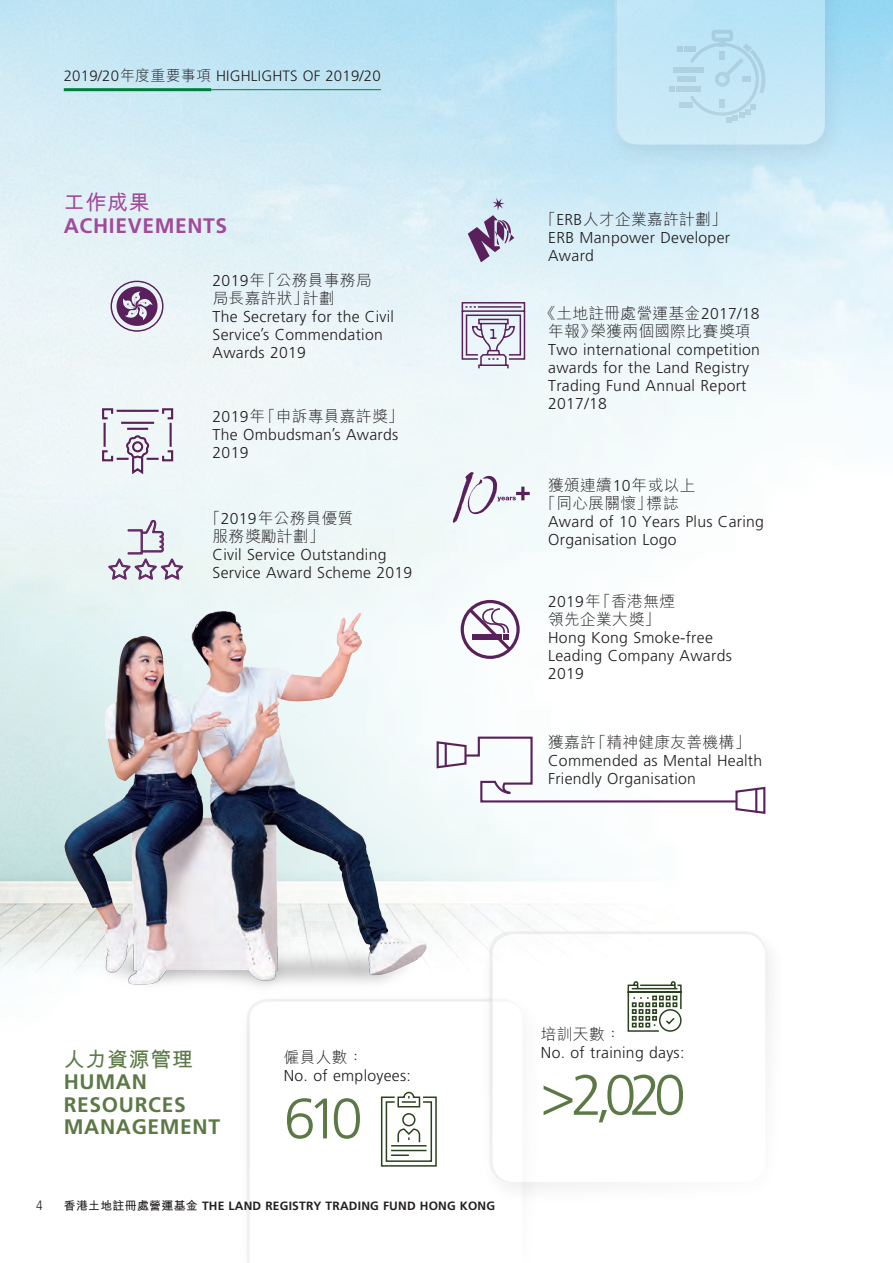
<style>
.page{position:relative;width:893px;height:1263px;background:#fff}
.page>*{position:absolute;margin:0;border:0;box-sizing:border-box;transform-origin:0 0}
.t1{font:300 57px "Frutiger LT Std";letter-spacing:-.13em;color:#5b7945}
.t2{font:700 21px/22.5px "Frutiger LT Std";letter-spacing:.03em;color:#5b7945}
.t3{font:700 21px/22.5px "Frutiger LT Std";letter-spacing:.03em;color:#a1499b}
.t4{font:300 15.75px/18px "Frutiger LT Std";letter-spacing:.02em;color:#231f20}
.t5{font:300 15.75px "M Hei HK";letter-spacing:.02em;color:#231f20}
.t6{font:300 15px "Frutiger LT Std";letter-spacing:.015em;color:#231f20}
.t7{font:300 condensed 13.5px "Frutiger LT Std";color:#231f20}
.t8{font:700 12px "Frutiger LT Std";letter-spacing:.02em;color:#231f20}
.s1{font-family:"M Hei HK"}
.s2{font-family:"Frutiger LT Std"}
</style>
<div class="page">
<img style="left:0;top:0;width:893px;height:970px">
<div style="left:235px;top:991px;width:311px;height:272px;background:#231f20;opacity:.25"></div>
<svg style="left:250px;top:1002px;width:273px;height:261px"></svg>
<div style="left:478px;top:923px;width:311px;height:287px;background:#fff"></div>
<div style="left:602px;top:0;width:246px;height:172px;background:#231f20;opacity:.25"></div>
<img style="left:26px;top:564px;width:424px;height:450px">
<hr style="left:64px;top:88px;width:147px;height:3px;background:#007e3d">
<hr style="left:211px;top:89px;width:170px;height:1px;background:#007e3d">
<svg style="left:108px;top:520px;width:75px;height:60px;background:#d3d1db"></svg>
<svg style="left:468px;top:198px;width:46px;height:64px;background:#b2aec7"></svg>
<svg style="left:111px;top:281px;width:53px;height:51px;background:#ab98b4"></svg>
<svg style="left:461px;top:301px;width:65px;height:69px;background:#c4bed0"></svg>
<svg style="left:452px;top:472px;width:78px;height:51px"></svg>
<svg style="left:627px;top:981px;width:55px;height:51px"></svg>
<svg style="left:380px;top:1091px;width:57px;height:76px"></svg>
<svg style="left:614px;top:0;width:211px;height:145px;background:#c0e5f5"></svg>
<svg style="left:435px;top:735px;width:332px;height:80px"></svg>
<svg style="left:465px;top:605px;width:49px;height:49px"></svg>
<div style="left:461px;top:600px;width:59px;height:59px;border:3px solid #5a205c;border-radius:50%"></div>
<svg style="left:101px;top:407px;width:73px;height:69px"></svg>
<p class="t6" style="left:64px;top:68px;width:319px">2019/20<span class="s1">年度重要事項</span> HIGHLIGHTS OF 2019/20</p>
<h2 class="t3" style="left:64px;top:192px;width:165px"><span class="s1">工作成果<br></span>ACHIEVEMENTS</h2>
<p class="t4" style="left:213px;top:272px;width:183px">2019<span class="s1">年「公務員事務局<br>局長嘉許狀」計劃<br></span>The Secretary for the Civil<br>Service’s Commendation<br>Awards 2019</p>
<p class="t4" style="left:213px;top:408px;width:193px">2019<span class="s1">年「申訴專員嘉許獎」<br></span>The Ombudsman’s Awards<br>2019</p>
<p class="t4" style="left:213px;top:510px;width:201px;text-indent:-8px"><span class="s1">「</span>2019<span class="s1">年公務員優質<br>服務獎勵計劃」<br></span>Civil Service Outstanding<br>Service Award Scheme 2019</p>
<p class="t4" style="left:548px;top:211px;width:183px;text-indent:-8px"><span class="s1">「</span>ERB<span class="s1">人才企業嘉許計劃」<br></span>ERB Manpower Developer<br>Award</p>
<p class="t4" style="left:548px;top:304px;width:213px;text-indent:-8px"><span class="s1">《土地註冊處營運基金</span>2017/18<span class="s1">年報》榮獲兩個國際比賽獎項<br></span>Two international competition awards for the Land Registry<br>Trading Fund Annual Report<br>2017/18</p>
<p class="t5" style="left:548px;top:477px;width:149px">獲頒連續<span class="s2">10</span>年或以上</p>
<p class="t5" style="left:540px;top:495px;width:140px">「同心展關懷」標誌</p>
<p class="t4" style="left:548px;top:513px;width:217px">Award of 10 Years Plus Caring</p>
<p class="t4" style="left:548px;top:531px;width:130px">Organisation Logo</p>
<p class="t4" style="left:548px;top:593px;width:185px">2019<span class="s1">年「香港無煙<br>領先企業大獎」<br></span>Hong Kong Smoke-free<br>Leading Company Awards<br>2019</p>
<p class="t4" style="left:548px;top:734px;width:216px"><span class="s1">獲嘉許「精神健康友善機構」<br></span>Commended as Mental Health<br>Friendly Organisation</p>
<h2 class="t2" style="left:64px;top:1048px;width:158px"><span class="s1">人力資源管理<br></span>HUMAN<br>RESOURCES<br>MANAGEMENT</h2>
<p class="t4" style="left:284px;top:1049px;width:129px"><span class="s1">僱員人數：<br></span>No. of employees:</p>
<p class="t1" style="left:284px;top:1086px;width:80px">610</p>
<p class="t7" style="left:36px;top:1198px;width:8px">4</p>
<p class="t8" style="left:64px;top:1199px;width:433px"><span class="s1">香港土地註冊處營運基金</span> THE LAND REGISTRY TRADING FUND HONG KONG</p>
<p class="t4" style="left:541px;top:1025px;width:145px"><span class="s1">培訓天數：<br></span>No. of training days:</p>
<p class="t1" style="left:541px;top:1063px;width:146px">&gt;2,020</p>
</div>
